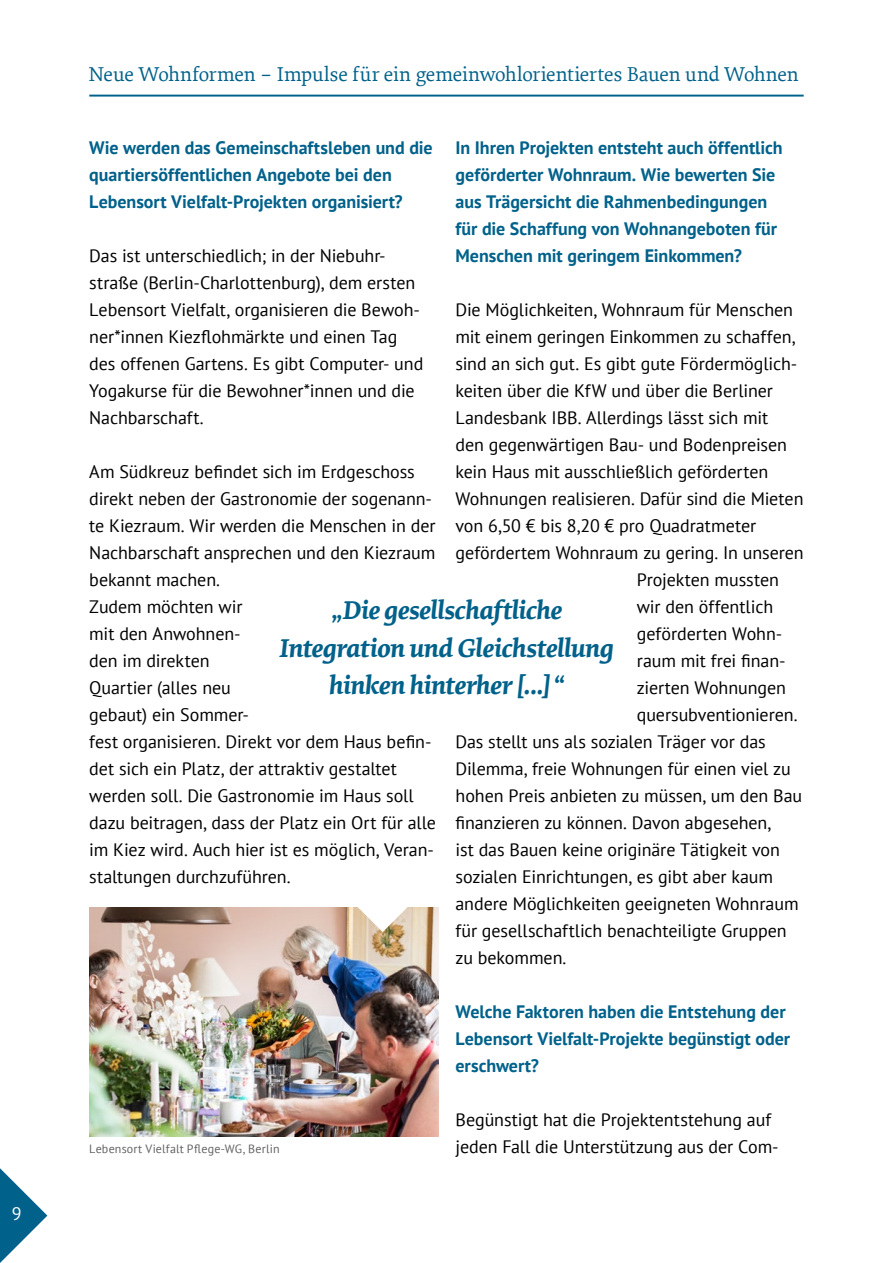
<style>
.page{position:relative;width:893px;height:1263px;background:#fff}
.page>*{position:absolute;margin:0;border:0;box-sizing:border-box;transform-origin:0 0}
.t1{font:italic 700 27px/37.5px "Elena Basic";letter-spacing:-.015em;color:#00618a;text-align:center}
.t2{font:21px "Elena Basic";letter-spacing:-.01em;color:#00618a}
.FORUM_barrierefrei_P_p{font:18px/27px "PT Sans";letter-spacing:-.005em;color:#000}
.t3{font:700 18px/27px "PT Sans";color:#00618a}
.t4{font:18px "PT Sans";color:#fff}
.FORUM_barrierefrei_P_p_-_BU{font:12px "PT Sans";letter-spacing:.015em;color:#626261}
</style>
<div class="page">
<svg style="left:0;top:1168px;width:47px;height:95px"></svg>
<hr style="left:89px;top:95px;width:715px;height:2px;background:#00618a">
<img style="left:89px;top:907px;width:349px;height:229px">
<svg style="left:358px;top:907px;width:50px;height:25px"></svg>
<p class="t4" style="left:12px;top:1202px;width:11px">9</p>
<p class="t2" style="left:88px;top:60px;width:712px">Neue Wohnformen – Impulse für ein gemeinwohlorientiertes Bauen und Wohnen</p>
<p class="t3" style="left:455px;top:134px;width:329px">In Ihren Projekten entsteht auch öffentlich geförderter Wohnraum. Wie bewerten Sie aus Trägersicht die Rahmenbedingungen für die Schaffung von Wohnangeboten für Menschen mit geringem Einkommen?</p>
<p class="FORUM_barrierefrei_P_p" style="left:455px;top:296px;width:339px">Die Möglichkeiten, Wohnraum für Menschen</p>
<p class="FORUM_barrierefrei_P_p" style="left:455px;top:323px;width:341px">mit einem geringen Einkommen zu schaffen,</p>
<p class="FORUM_barrierefrei_P_p" style="left:455px;top:350px;width:343px">sind an sich gut. Es gibt gute Fördermöglich-</p>
<p class="FORUM_barrierefrei_P_p" style="left:455px;top:377px;width:319px">keiten über die KfW und über die Berliner</p>
<p class="FORUM_barrierefrei_P_p" style="left:455px;top:404px;width:314px">Landesbank IBB. Allerdings lässt sich mit</p>
<p class="FORUM_barrierefrei_P_p" style="left:455px;top:431px;width:333px">den gegenwärtigen Bau- und Bodenpreisen</p>
<p class="FORUM_barrierefrei_P_p" style="left:455px;top:458px;width:314px">kein Haus mit ausschließlich geförderten</p>
<p class="FORUM_barrierefrei_P_p" style="left:455px;top:485px;width:350px">Wohnungen realisieren. Dafür sind die Mieten</p>
<p class="FORUM_barrierefrei_P_p" style="left:455px;top:512px;width:302px">von 6,50 € bis 8,20 € pro Quadratmeter</p>
<p class="FORUM_barrierefrei_P_p" style="left:455px;top:539px;width:350px">gefördertem Wohnraum zu gering. In unseren</p>
<p class="FORUM_barrierefrei_P_p" style="left:637px;top:566px;width:144px">Projekten mussten</p>
<p class="FORUM_barrierefrei_P_p" style="left:637px;top:593px;width:138px">wir den öffentlich</p>
<p class="FORUM_barrierefrei_P_p" style="left:637px;top:620px;width:147px">geförderten Wohn-</p>
<p class="FORUM_barrierefrei_P_p" style="left:637px;top:647px;width:150px">raum mit frei finan-</p>
<p class="FORUM_barrierefrei_P_p" style="left:637px;top:674px;width:151px">zierten Wohnungen</p>
<p class="FORUM_barrierefrei_P_p" style="left:637px;top:701px;width:162px">quersubventionieren.</p>
<p class="FORUM_barrierefrei_P_p" style="left:455px;top:728px;width:312px">Das stellt uns als sozialen Träger vor das</p>
<p class="FORUM_barrierefrei_P_p" style="left:455px;top:755px;width:337px">Dilemma, freie Wohnungen für einen viel zu</p>
<p class="FORUM_barrierefrei_P_p" style="left:455px;top:782px;width:348px">hohen Preis anbieten zu müssen, um den Bau</p>
<p class="FORUM_barrierefrei_P_p" style="left:455px;top:809px;width:317px">finanzieren zu können. Davon abgesehen,</p>
<p class="FORUM_barrierefrei_P_p" style="left:455px;top:836px;width:326px">ist das Bauen keine originäre Tätigkeit von</p>
<p class="FORUM_barrierefrei_P_p" style="left:455px;top:863px;width:319px">sozialen Einrichtungen, es gibt aber kaum</p>
<p class="FORUM_barrierefrei_P_p" style="left:455px;top:890px;width:345px">andere Möglichkeiten geeigneten Wohnraum</p>
<p class="FORUM_barrierefrei_P_p" style="left:455px;top:917px;width:333px">für gesellschaftlich benachteiligte Gruppen</p>
<p class="FORUM_barrierefrei_P_p" style="left:455px;top:944px;width:112px">zu bekommen.</p>
<p class="t3" style="left:89px;top:134px;width:345px">Wie werden das Gemeinschaftsleben und die quartiersöffentlichen Angebote bei den<br>Lebensort Vielfalt-Projekten organisiert?</p>
<p class="FORUM_barrierefrei_P_p" style="left:89px;top:242px;width:336px">Das ist unterschiedlich; in der Niebuhr&shy;straße (Berlin-Charlottenburg), dem ersten Lebensort Vielfalt, organisieren die Bewoh&shy;ner*innen Kiezflohmärkte und einen Tag des offenen Gartens. Es gibt Computer- und Yogakurse für die Bewohner*innen und die Nachbarschaft.</p>
<p class="FORUM_barrierefrei_P_p" style="left:89px;top:458px;width:348px">Am Südkreuz befindet sich im Erdgeschoss direkt neben der Gastronomie der sogenann&shy;te Kiezraum. Wir werden die Menschen in der Nachbarschaft ansprechen und den Kiezraum bekannt machen.<br>Zudem möchten wir<br>mit den Anwohnen-<br>den im direkten<br>Quartier (alles neu<br>gebaut) ein Sommer-<br>fest organisieren. Direkt vor dem Haus befin&shy;det sich ein Platz, der attraktiv gestaltet werden soll. Die Gastronomie im Haus soll dazu beitragen, dass der Platz ein Ort für alle im Kiez wird. Auch hier ist es möglich, Veran&shy;staltungen durchzuführen.</p>
<h1 class="t1" style="left:279px;top:590px;width:336px">„Die gesellschaftliche<br>Integration und Gleichstellung hinken hinterher [...] “</h1>
<p class="FORUM_barrierefrei_P_p_-_BU" style="left:89px;top:1141px;width:192px">Lebensort Vielfalt Pflege-WG, Berlin</p>
<p class="t3" style="left:455px;top:998px;width:336px">Welche Faktoren haben die Entstehung der<br>Lebensort Vielfalt-Projekte begünstigt oder erschwert?</p>
<p class="FORUM_barrierefrei_P_p" style="left:455px;top:1106px;width:325px">Begünstigt hat die Projektentstehung auf jeden Fall die Unterstützung aus der Com-</p>
</div>
